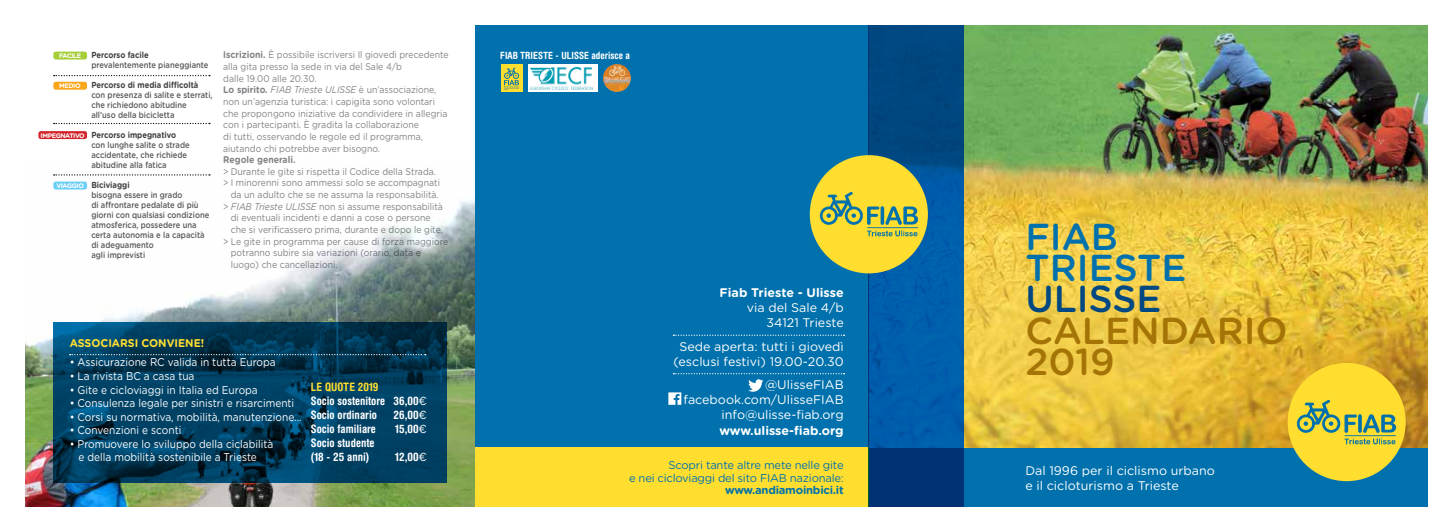
<style>
.page{position:relative;width:1453px;height:532px;background:#fff}
.page>*{position:absolute;margin:0;border:0;box-sizing:border-box;transform-origin:0 0}
.t1{font:500 37.5px/31.2px "Gotham Rounded";color:#a57406}
.t2{font:500 37.5px/31.2px "Gotham Rounded";color:#0071ac}
.t3{font:500 37.5px "Gotham Rounded";color:#004882}
.t4{font:12.5px/15px "Gotham Rounded";color:#fff;text-align:right}
.t5{font:700 12.5px "Gotham Rounded";color:#fff}
.t6{font:700 condensed 11.62px/13.9px "Helvetica Rounded";color:#fff}
.t7{font:11.25px/13.5px "Gotham Rounded";color:#fff;scale:.9 1}
.t8{font:11.25px/12.1px "Gotham Rounded";letter-spacing:-.02em;color:#0071ac;text-align:right}
.t9{font:700 11.25px "Gotham Rounded";letter-spacing:-.02em;color:#0071ac}
.t10{font:700 11.25px "Gotham Rounded";color:#ffde30;scale:.95 1}
.t11{font:700 condensed 10px "Helvetica Rounded";color:#fff}
.t12{font:9.75px/11.6px "Gotham Rounded";color:#808285;scale:.9 1}
.t13{font:700 9.75px "Gotham Rounded";color:#808285;scale:.9 1}
.t14{font:500 8.75px/10px "Gotham Rounded";color:#58595b;scale:.87 1}
.t15{font:700 8.75px "Gotham Rounded";letter-spacing:-.005em;color:#414042;scale:.87 1}
.t16{font:700 6.62px "Gotham Rounded";letter-spacing:-.06em;color:#fff}
.s1{font-weight:700}
.s2{font-style:italic}
.s3{color:#ffde30}
.s4{font-family:"Gotham Rounded";font-weight:400;font-stretch:normal}
</style>
<div class="page">
<div style="left:475px;top:0;width:978px;height:531px;background:#0071ac"></div>
<img style="left:964px;top:25px;width:464px;height:422px">
<img style="left:25px;top:174px;width:450px;height:333px">
<svg style="left:53px;top:322px;width:393px;height:160px;background:#003d5d"></svg>
<div style="left:475px;top:447px;width:393px;height:84px;background:#ffde30"></div>
<svg style="left:70px;top:354px;width:356px;height:1px"></svg>
<svg style="left:54px;top:75px;width:156px;height:1px"></svg>
<svg style="left:54px;top:123px;width:156px;height:1px"></svg>
<svg style="left:54px;top:174px;width:156px;height:1px"></svg>
<div style="left:53px;top:52px;width:34px;height:7px;background:#a6ce39;border-radius:2px"></div>
<div style="left:53px;top:82px;width:34px;height:8px;background:#faa61a;border-radius:2px"></div>
<div style="left:53px;top:181px;width:34px;height:8px;background:#6acff6;border-radius:2px"></div>
<div style="left:38px;top:131px;width:49px;height:8px;background:#d2232a;border-radius:2px"></div>
<svg style="left:673px;top:334px;width:171px;height:2px"></svg>
<svg style="left:668px;top:373px;width:176px;height:31px"></svg>
<div style="left:501px;top:64px;width:21px;height:28px;background:#ffde2f"></div>
<svg style="left:504px;top:67px;width:15px;height:23px"></svg>
<svg style="left:528px;top:64px;width:69px;height:28px"></svg>
<img style="left:531px;top:67px;width:61px;height:22px">
<img style="left:603px;top:64px;width:28px;height:28px;border-radius:14px">
<svg style="left:868px;top:25px;width:96px;height:482px;background:#004f94"></svg>
<div style="left:810px;top:155px;width:118px;height:118px;background:#ffde30;border-radius:50%"></div>
<img style="left:819px;top:191px;width:100px;height:46px">
<div style="left:0;top:0;width:1453px;height:25px;background:#fff"></div>
<div style="left:1428px;top:0;width:25px;height:531px;background:#fff"></div>
<div style="left:0;top:507px;width:1453px;height:24px;background:#fff"></div>
<div style="left:1287px;top:363px;width:119px;height:118px;background:#ffde30;border-radius:50%"></div>
<img style="left:1297px;top:399px;width:99px;height:45px">
<p class="t15" style="left:91px;top:48px;width:67px">Percorso facile</p>
<p class="t14" style="left:91px;top:59px;width:136px">prevalentemente pianeggiante</p>
<p class="t15" style="left:91px;top:78px;width:125px">Percorso di media difficoltà</p>
<p class="t14" style="left:91px;top:89px;width:141px">con presenza di salite e sterrati, che richiedono abitudine all’uso della bicicletta</p>
<p class="t15" style="left:91px;top:128px;width:99px">Percorso impegnativo</p>
<p class="t14" style="left:91px;top:139px;width:115px">con lunghe salite o strade accidentate, che richiede abitudine alla fatica</p>
<p class="t15" style="left:91px;top:178px;width:46px">Biciviaggi</p>
<p class="t14" style="left:91px;top:189px;width:137px">bisogna essere in grado<br>di affrontare pedalate di più giorni con qualsiasi condizione atmosferica, possedere una certa autonomia e la capacità di adeguamento<br>agli imprevisti</p>
<p class="t16" style="left:59px;top:51px;width:24px">facile</p>
<p class="t16" style="left:59px;top:81px;width:23px">medio</p>
<p class="t16" style="left:41px;top:130px;width:46px">impegnativo</p>
<p class="t16" style="left:56px;top:181px;width:29px">viaggio</p>
<p class="t12" style="left:223px;top:49px;width:252px"><span class="s1">Iscrizioni.</span> è possibile iscriversi Il giovedì precedente alla gita presso la sede in via del Sale 4/b<br>dalle 19.00 alle 20.30.<br><span class="s1">Lo spirito.</span> <span class="s2">FIAB Trieste ULISSE</span> è un’associazione, non un’agenzia turistica: i capigita sono volontari che propongono iniziative da condividere in allegria con i partecipanti. È gradita la collaborazione<br>di tutti, osservando le regole ed il programma, aiutando chi potrebbe aver bisogno.</p>
<p class="t13" style="left:223px;top:152px;width:82px">Regole generali.</p>
<p class="t12" style="left:223px;top:165px;width:238px">&gt; Durante le gite si rispetta il Codice della Strada.</p>
<p class="t12" style="left:223px;top:177px;width:242px">&gt; I minorenni sono ammessi solo se accompagnati</p>
<p class="t12" style="left:231px;top:188px;width:233px">da un adulto che se ne assuma la responsabilità.</p>
<p class="t12" style="left:223px;top:200px;width:246px">&gt; <span class="s2">FIAB Trieste ULISSE</span> non si assume responsabilità</p>
<p class="t12" style="left:231px;top:212px;width:224px">di eventuali incidenti e danni a cose o persone</p>
<p class="t12" style="left:231px;top:223px;width:237px">che si verificassero prima, durante e dopo le gite.</p>
<p class="t12" style="left:223px;top:235px;width:251px">&gt; Le gite in programma per cause di forza maggiore</p>
<p class="t12" style="left:231px;top:246px;width:213px">potranno subire sia variazioni (orario, data e</p>
<p class="t12" style="left:231px;top:258px;width:120px">luogo) che cancellazioni.</p>
<p class="t10" style="left:70px;top:334px;width:143px">Associarsi conviene!</p>
<p class="t7" style="left:70px;top:355px;width:230px">• Assicurazione RC valida in tutta Europa</p>
<p class="t7" style="left:70px;top:368px;width:140px">• La rivista BC a casa tua</p>
<p class="t7" style="left:70px;top:382px;width:210px">• Gite e cicloviaggi in Italia ed Europa</p>
<p class="t7" style="left:70px;top:395px;width:251px">• Consulenza legale per sinistri e risarcimenti</p>
<p class="t7" style="left:70px;top:409px;width:259px">• Corsi su normativa, mobilità, manutenzione...</p>
<p class="t7" style="left:70px;top:422px;width:126px">• Convenzioni e sconti</p>
<p class="t7" style="left:78px;top:436px;width:218px;text-indent:-9px">• Promuovere lo sviluppo della ciclabilità e della mobilità sostenibile a Trieste</p>
<p class="t6" style="left:311px;top:380px;width:117px"><span class="s3">Le quote 2019<br></span>Socio sostenitore 36,00<span class="s4">€<br></span>Socio ordinario</p>
<p class="t6" style="left:394px;top:408px;width:35px">26,00<span class="s4">€</span></p>
<p class="t6" style="left:311px;top:421px;width:66px">Socio familiare</p>
<p class="t6" style="left:395px;top:421px;width:33px">15,00<span class="s4">€</span></p>
<p class="t6" style="left:311px;top:435px;width:65px">Socio studente (18 - 25 anni)</p>
<p class="t6" style="left:395px;top:449px;width:33px">12,00<span class="s4">€</span></p>
<p class="t11" style="left:500px;top:50px;width:131px">Fiab Trieste - Ulisse aderisce a</p>
<p class="t5" style="left:720px;top:283px;width:126px">Fiab Trieste - Ulisse</p>
<p class="t4" style="left:747px;top:299px;width:98px">via del Sale 4/b<br>34121 Trieste</p>
<p class="t4" style="left:673px;top:338px;width:172px;text-align:center">Sede aperta: tutti i giovedì (esclusi festivi) 19.00-20.30</p>
<p class="t4" style="left:684px;top:377px;width:162px">@UlisseFIAB facebook.com/UlisseFIAB info@ulisse-fiab.org</p>
<p class="t5" style="left:719px;top:421px;width:126px">www.ulisse-fiab.org</p>
<p class="t8" style="left:629px;top:458px;width:216px">Scopri tante altre mete nelle gite<br>e nei cicloviaggi del sito FIAB nazionale:</p>
<p class="t9" style="left:725px;top:481px;width:120px">www.andiamoinbici.it</p>
<h1 class="t2" style="left:1025px;top:219px;width:163px">FIAB<br>TRIESTE</h1>
<h1 class="t3" style="left:1025px;top:272px;width:138px">ULISSE</h1>
<h1 class="t1" style="left:1025px;top:313px;width:264px">CALENDARIO<br>2019</h1>
<p class="t4" style="left:1025px;top:462px;width:191px;text-align:left">Dal 1996 per il ciclismo urbano e il cicloturismo a Trieste</p>
</div>
